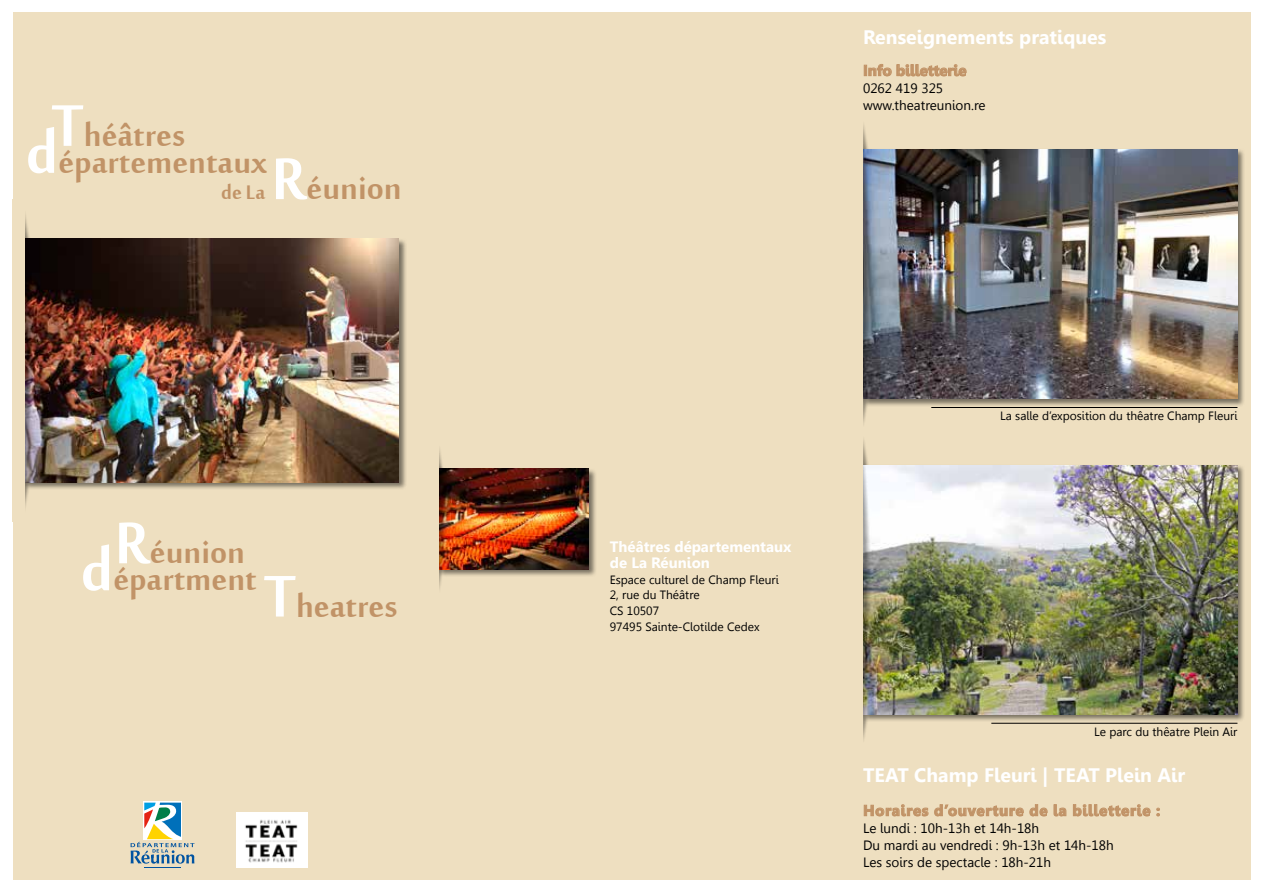
<style>
.page{position:relative;width:1263px;height:893px;background:#fff}
.page>*{position:absolute;margin:0;border:0;box-sizing:border-box;transform-origin:0 0}
.t1{font:48px "Mool Boran";color:#c19367}
.t2{font:30px "Mool Boran";color:#c19367}
.t3{font:700 19.5px "Leelawadee";color:#fff}
.t4{font:700 15px "Leelawadee";letter-spacing:.05em;color:#c19367}
.t5{font:700 15px/15.8px "Leelawadee";color:#fff}
.t6{font:700 15px "Leelawadee";color:#c19367}
.t7{font:13.5px/17.2px "Leelawadee";color:#000}
.t8{font:12px/15.8px "Leelawadee";color:#000}
.s1{font-size:90px;color:#fff}
</style>
<div class="page">
<div style="left:13px;top:13px;width:1237px;height:867px;background:#eedfc0"></div>
<svg style="left:864px;top:64px;width:103px;height:13px"></svg>
<svg style="left:863px;top:804px;width:204px;height:13px"></svg>
<svg style="left:1073px;top:804px;width:87px;height:13px"></svg>
<div style="left:24px;top:238px;width:383px;height:252px;background:#000;opacity:.5"></div>
<img style="left:36px;top:239px;width:363px;height:243px">
<img style="left:24px;top:214px;width:12px;height:294px">
<div style="left:12px;top:199px;width:12px;height:323px;background:#eedfc0"></div>
<img style="left:237px;top:812px;width:70px;height:55px">
<svg style="left:143px;top:801px;width:39px;height:2px"></svg>
<hr style="left:144px;top:867px;width:37px;height:1px;background:#0053a1">
<svg style="left:131px;top:803px;width:63px;height:61px"></svg>
<div style="left:862px;top:148px;width:383px;height:259px;background:#000;opacity:.5"></div>
<img style="left:874px;top:149px;width:363px;height:250px">
<svg style="left:863px;top:124px;width:11px;height:301px;background:#71777f"></svg>
<div style="left:850px;top:117px;width:13px;height:315px;background:#eedfc0"></div>
<hr style="left:931px;top:407px;width:306px;height:1px;background:#000">
<div style="left:862px;top:464px;width:383px;height:259px;background:#000;opacity:.5"></div>
<img style="left:874px;top:465px;width:363px;height:249px">
<img style="left:863px;top:439px;width:11px;height:301px">
<div style="left:850px;top:434px;width:13px;height:315px;background:#eedfc0"></div>
<hr style="left:991px;top:723px;width:246px;height:1px;background:#000">
<div style="left:435px;top:444px;width:14px;height:151px;background:#000;opacity:.4"></div>
<div style="left:437px;top:468px;width:160px;height:109px;background:#000;opacity:.5"></div>
<img style="left:447px;top:469px;width:141px;height:100px">
<svg style="left:438px;top:463px;width:9px;height:112px"></svg>
<div style="left:426px;top:421px;width:12px;height:192px;background:#eedfc0"></div>
<h1 class="t1" style="left:51px;top:101px;width:135px"><span class="s1">T</span>héâtres</h1>
<h1 class="t1" style="left:26px;top:128px;width:243px"><span class="s1">d</span>épartementaux</h1>
<h2 class="t2" style="left:221px;top:171px;width:45px">de La</h2>
<h1 class="t1" style="left:271px;top:154px;width:132px"><span class="s1">R</span>éunion</h1>
<h1 class="t1" style="left:115px;top:519px;width:132px"><span class="s1">R</span>éunion</h1>
<h1 class="t1" style="left:81px;top:546px;width:318px"><span class="s1">d</span>épartment<span class="s1">T</span>heatres</h1>
<h3 class="t3" style="left:863px;top:26px;width:245px">Renseignements pratiques</h3>
<p class="t6" style="left:863px;top:62px;width:105px">Info billetterie</p>
<p class="t7" style="left:863px;top:80px;width:124px">0262 419 325 www.theatreunion.re</p>
<p class="t5" style="left:610px;top:539px;width:183px">Théâtres départementaux de La Réunion</p>
<p class="t8" style="left:610px;top:571px;width:170px">Espace culturel de Champ Fleuri<br>2, rue du Théâtre<br>CS 10507<br>97495 Sainte-Clotilde Cedex</p>
<p class="t8" style="left:1000px;top:408px;width:239px">La salle d’exposition du thêatre Champ Fleuri</p>
<p class="t8" style="left:1094px;top:724px;width:145px">Le parc du thêatre Plein Air</p>
<h3 class="t3" style="left:863px;top:764px;width:324px">TEAT Champ Fleuri | TEAT Plein Air</h3>
<p class="t4" style="left:863px;top:802px;width:299px">Horaires d’ouverture de la billetterie :</p>
<p class="t7" style="left:863px;top:820px;width:252px">Le lundi : 10h-13h et 14h-18h<br>Du mardi au vendredi : 9h-13h et 14h-18h<br>Les soirs de spectacle : 18h-21h</p>
</div>
